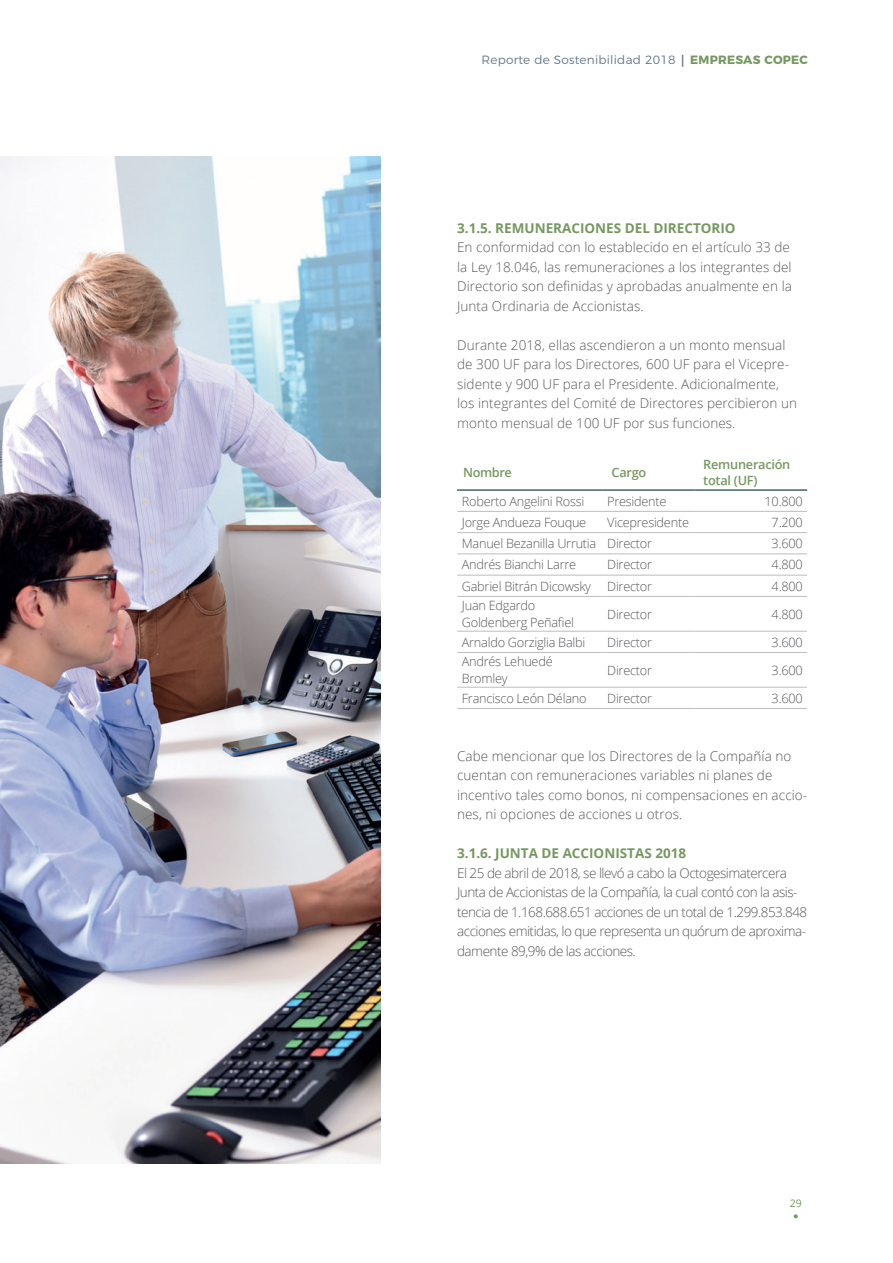
<style>
.page{position:relative;width:893px;height:1263px;background:#fff}
.page>*{position:absolute;margin:0;border:0;box-sizing:border-box;transform-origin:0 0}
.t1{font:300 13.5px/19.5px "Open Sans";letter-spacing:.005em;color:#57585a}
.t2{font:300 13.5px/19.5px "Open Sans";letter-spacing:-.035em;color:#57585a}
.t3{font:700 13.5px "Open Sans";color:#769860}
.t4{font:300 12.75px/16.5px "Open Sans";letter-spacing:-.02em;color:#57585a}
.t5{font:600 12.75px/16.5px "Open Sans";letter-spacing:-.02em;color:#769860}
.t6{font:300 12px "Montserrat";letter-spacing:.02em;color:#637788}
.t7{font:10.5px "Open Sans";color:#769860}
.s1{font-family:"Open Sans";font-weight:700}
.s2{font-weight:700;color:#769860}
</style>
<div class="page">
<svg style="left:794px;top:1214px;width:4px;height:4px"></svg>
<svg style="left:457px;top:553px;width:350px;height:134px"></svg>
<hr style="left:457px;top:511px;width:146px;height:1px;background:#bcbdc0">
<hr style="left:603px;top:511px;width:91px;height:1px;background:#bcbdc0">
<hr style="left:694px;top:511px;width:113px;height:1px;background:#bcbdc0">
<hr style="left:457px;top:532px;width:146px;height:1px;background:#bcbdc0">
<hr style="left:603px;top:532px;width:91px;height:1px;background:#bcbdc0">
<hr style="left:694px;top:532px;width:113px;height:1px;background:#bcbdc0">
<hr style="left:457px;top:554px;width:146px;height:1px;background:#bcbdc0">
<hr style="left:603px;top:554px;width:91px;height:1px;background:#bcbdc0">
<hr style="left:694px;top:554px;width:113px;height:1px;background:#bcbdc0">
<hr style="left:457px;top:575px;width:146px;height:1px;background:#bcbdc0">
<hr style="left:603px;top:575px;width:91px;height:1px;background:#bcbdc0">
<hr style="left:694px;top:575px;width:113px;height:1px;background:#bcbdc0">
<hr style="left:457px;top:596px;width:146px;height:1px;background:#bcbdc0">
<hr style="left:603px;top:596px;width:91px;height:1px;background:#bcbdc0">
<hr style="left:694px;top:596px;width:113px;height:1px;background:#bcbdc0">
<hr style="left:457px;top:631px;width:146px;height:1px;background:#bcbdc0">
<hr style="left:603px;top:631px;width:91px;height:1px;background:#bcbdc0">
<hr style="left:694px;top:631px;width:113px;height:1px;background:#bcbdc0">
<hr style="left:457px;top:652px;width:146px;height:1px;background:#bcbdc0">
<hr style="left:603px;top:652px;width:91px;height:1px;background:#bcbdc0">
<hr style="left:694px;top:652px;width:113px;height:1px;background:#bcbdc0">
<hr style="left:457px;top:687px;width:146px;height:1px;background:#bcbdc0">
<hr style="left:603px;top:687px;width:91px;height:1px;background:#bcbdc0">
<hr style="left:694px;top:687px;width:113px;height:1px;background:#bcbdc0">
<hr style="left:457px;top:708px;width:146px;height:1px;background:#bcbdc0">
<hr style="left:603px;top:708px;width:91px;height:1px;background:#bcbdc0">
<hr style="left:694px;top:708px;width:113px;height:1px;background:#bcbdc0">
<hr style="left:457px;top:489px;width:146px;height:2px;background:#4f6d70">
<hr style="left:603px;top:489px;width:91px;height:2px;background:#4f6d70">
<hr style="left:694px;top:489px;width:113px;height:2px;background:#4f6d70">
<img style="left:0;top:157px;width:380px;height:1006px">
<p class="t6" style="left:481px;top:50px;width:328px">Reporte de Sostenibilidad 2018 <span class="s1">|</span> <span class="s2">EMPRESAS COPEC</span></p>
<p class="t3" style="left:457px;top:218px;width:280px">3.1.5. REMUNERACIONES DEL DIRECTORIO</p>
<p class="t1" style="left:457px;top:237px;width:336px">En conformidad con lo establecido en el artículo 33 de la Ley 18.046, las remuneraciones a los integrantes del Directorio son definidas y aprobadas anualmente en la Junta Ordinaria de Accionistas.</p>
<p class="t1" style="left:457px;top:335px;width:341px">Durante 2018, ellas ascendieron a un monto mensual de 300 UF para los Directores, 600 UF para el Vicepre&shy;sidente y 900 UF para el Presidente. Adicionalmente, los integrantes del Comité de Directores percibieron un monto mensual de 100 UF por sus funciones.</p>
<p class="t5" style="left:463px;top:464px;width:50px">Nombre</p>
<p class="t5" style="left:611px;top:464px;width:36px">Cargo</p>
<p class="t5" style="left:703px;top:455px;width:89px">Remuneración total (UF)</p>
<p class="t4" style="left:462px;top:492px;width:124px">Roberto Angelini Rossi</p>
<p class="t4" style="left:607px;top:492px;width:61px">Presidente</p>
<p class="t4" style="left:765px;top:492px;width:40px">10.800</p>
<p class="t4" style="left:462px;top:514px;width:126px">Jorge Andueza Fouque</p>
<p class="t4" style="left:607px;top:514px;width:83px">Vicepresidente</p>
<p class="t4" style="left:772px;top:514px;width:33px">7.200</p>
<p class="t4" style="left:462px;top:535px;width:192px">Manuel Bezanilla Urrutia Director</p>
<p class="t4" style="left:772px;top:535px;width:33px">3.600</p>
<p class="t4" style="left:462px;top:556px;width:116px">Andrés Bianchi Larre</p>
<p class="t4" style="left:607px;top:556px;width:46px">Director</p>
<p class="t4" style="left:772px;top:556px;width:33px">4.800</p>
<p class="t4" style="left:462px;top:577px;width:131px">Gabriel Bitrán Dicowsky</p>
<p class="t4" style="left:607px;top:577px;width:46px">Director</p>
<p class="t4" style="left:772px;top:577px;width:33px">4.800</p>
<p class="t4" style="left:462px;top:597px;width:114px">Juan Edgardo<br>Goldenberg Peñafiel</p>
<p class="t4" style="left:607px;top:605px;width:46px">Director</p>
<p class="t4" style="left:772px;top:605px;width:33px">4.800</p>
<p class="t4" style="left:462px;top:633px;width:125px">Arnaldo Gorziglia Balbi</p>
<p class="t4" style="left:607px;top:633px;width:46px">Director</p>
<p class="t4" style="left:772px;top:633px;width:33px">3.600</p>
<p class="t4" style="left:462px;top:653px;width:92px">Andrés Lehuedé<br>Bromley</p>
<p class="t4" style="left:607px;top:661px;width:46px">Director</p>
<p class="t4" style="left:772px;top:661px;width:33px">3.600</p>
<p class="t4" style="left:462px;top:689px;width:126px">Francisco León Délano</p>
<p class="t4" style="left:607px;top:689px;width:46px">Director</p>
<p class="t4" style="left:772px;top:689px;width:33px">3.600</p>
<p class="t1" style="left:457px;top:746px;width:352px">Cabe mencionar que los Directores de la Compañía no cuentan con remuneraciones variables ni planes de incentivo tales como bonos, ni compensaciones en accio&shy;nes, ni opciones de acciones u otros.</p>
<p class="t3" style="left:457px;top:844px;width:231px">3.1.6. JUNTA DE ACCIONISTAS 2018</p>
<p class="t2" style="left:457px;top:863px;width:352px">El 25 de abril de 2018, se llevó a cabo la Octogesimatercera Junta de Accionistas de la Compañía, la cual contó con la asis&shy;tencia de 1.168.688.651 acciones de un total de 1.299.853.848 acciones emitidas, lo que representa un quórum de aproxima&shy;damente 89,9% de las acciones.</p>
<p class="t7" style="left:790px;top:1196px;width:14px">29</p>
</div>
